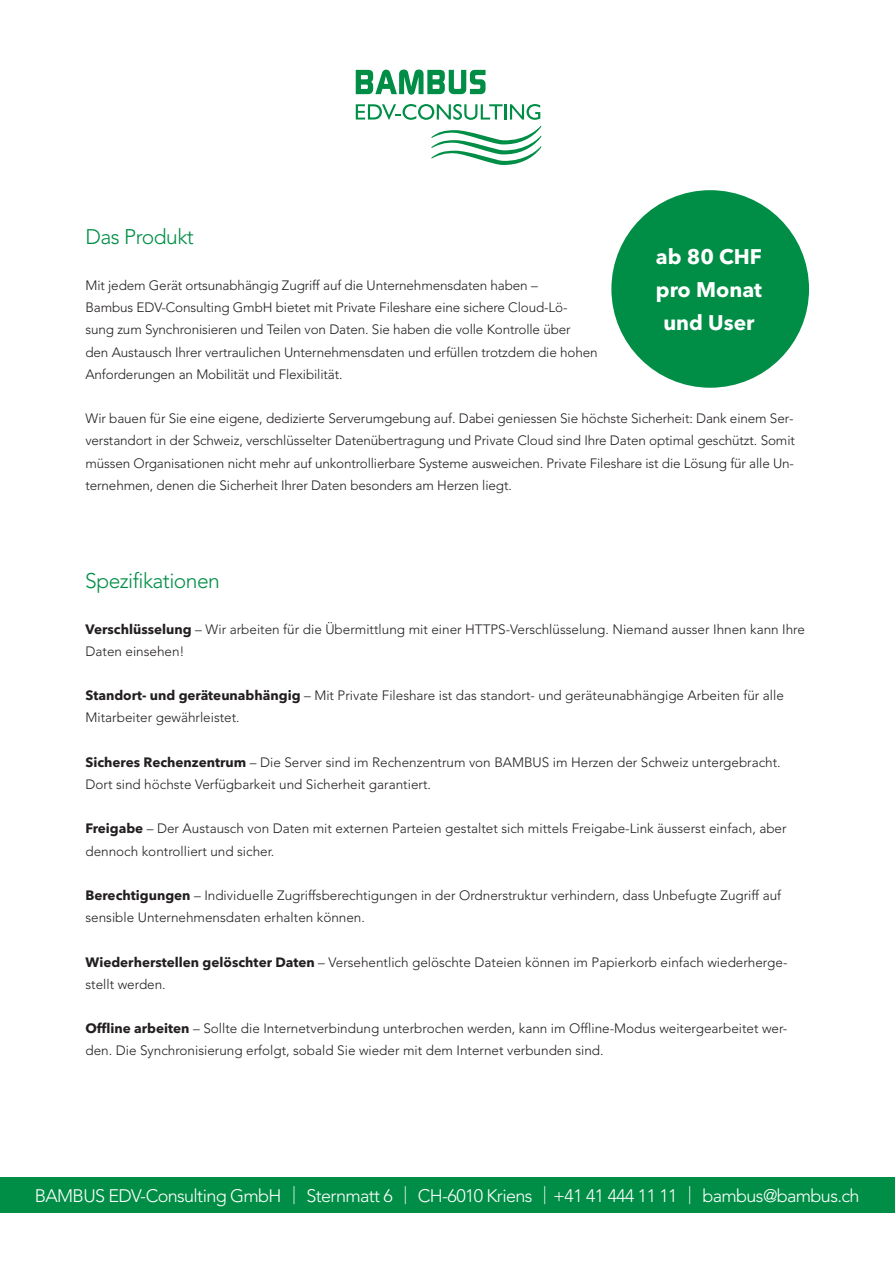
<style>
.page{position:relative;width:895px;height:1263px;background:#fff}
.page>*{position:absolute;margin:0;border:0;box-sizing:border-box;transform-origin:0 0}
.t1{font:300 21px "Avenir";letter-spacing:-.025em;color:#008e46}
.t2{font:700 21px/32.7px "Avenir Next";color:#fff;text-align:center}
.t3{font:300 18px "Avenir";letter-spacing:-.035em;color:#fff}
.t4{font:300 13.5px/22.2px "Avenir";color:#231f20}
.s1{font-family:"Avenir Next";font-weight:700}
.s2{font-family:"Koz Go Pr 6 N"}
</style>
<div class="page">
<div style="left:0;top:1177px;width:895px;height:36px;background:#008e46"></div>
<svg style="left:356px;top:70px;width:129px;height:25px"></svg>
<svg style="left:356px;top:104px;width:185px;height:61px"></svg>
<div style="left:611px;top:190px;width:198px;height:198px;background:#008e46;border-radius:50%"></div>
<h1 class="t1" style="left:85px;top:225px;width:110px">Das Produkt</h1>
<h1 class="t2" style="left:656px;top:240px;width:108px">ab 80 CHF pro Monat und User</h1>
<p class="t4" style="left:85px;top:274px;width:513px">Mit jedem Gerät ortsunabhängig Zugriff auf die Unternehmensdaten haben –<br>Bambus EDV-Consulting GmbH bietet mit Private Fileshare eine sichere Cloud-Lö&shy;sung zum Synchronisieren und Teilen von Daten. Sie haben die volle Kontrolle über<br>den Austausch Ihrer vertraulichen Unternehmensdaten und erfüllen trotzdem die hohen Anforderungen an Mobilität und Flexibilität.</p>
<p class="t4" style="left:85px;top:407px;width:711px;text-align:justify">Wir bauen für Sie eine eigene, dedizierte Serverumgebung auf. Dabei geniessen Sie höchste Sicherheit: Dank einem Ser&shy;verstandort in der Schweiz, verschlüsselter Datenübertragung und Private Cloud sind Ihre Daten optimal geschützt. Somit müssen Organisationen nicht mehr auf unkontrollierbare Systeme ausweichen. Private Fileshare ist die Lösung für alle Un&shy;ternehmen, denen die Sicherheit Ihrer Daten besonders am Herzen liegt.</p>
<h1 class="t1" style="left:85px;top:568px;width:136px">Spezifikationen</h1>
<p class="t4" style="left:85px;top:618px;width:721px"><span class="s1">Verschlüsselung</span> – Wir arbeiten für die Übermittlung mit einer HTTPS-Verschlüsselung. Niemand ausser Ihnen kann Ihre<br>Daten einsehen!</p>
<p class="t4" style="left:85px;top:684px;width:700px"><span class="s1">Standort- und geräteunabhängig</span> – Mit Private Fileshare ist das standort- und geräteunabhängige Arbeiten für alle<br>Mitarbeiter gewährleistet.</p>
<p class="t4" style="left:85px;top:751px;width:696px"><span class="s1">Sicheres Rechenzentrum</span> – Die Server sind im Rechenzentrum von BAMBUS im Herzen der Schweiz untergebracht.<br>Dort sind höchste Verfügbarkeit und Sicherheit garantiert.</p>
<p class="t4" style="left:85px;top:818px;width:702px"><span class="s1">Freigabe</span> – Der Austausch von Daten mit externen Parteien gestaltet sich mittels Freigabe-Link äusserst einfach, aber dennoch kontrolliert und sicher.</p>
<p class="t4" style="left:85px;top:884px;width:697px"><span class="s1">Berechtigungen</span> – Individuelle Zugriffsberechtigungen in der Ordnerstruktur verhindern, dass Unbefugte Zugriff auf sensible Unternehmensdaten erhalten können.</p>
<p class="t4" style="left:85px;top:951px;width:703px"><span class="s1">Wiederherstellen gelöschter Daten</span> – Versehentlich gelöschte Dateien können im Papierkorb einfach wiederherge&shy;stellt werden.</p>
<p class="t4" style="left:85px;top:1017px;width:703px"><span class="s1">Offline arbeiten</span> – Sollte die Internetverbindung unterbrochen werden, kann im Offline-Modus weitergearbeitet wer&shy;den. Die Synchronisierung erfolgt, sobald Sie wieder mit dem Internet verbunden sind.</p>
<h2 class="t3" style="left:35px;top:1185px;width:826px">BAMBUS EDV-Consulting GmbH <span class="s2">│</span> Sternmatt 6 <span class="s2">│</span> CH-6010 Kriens <span class="s2">│</span>+41 41 444 11 11 <span class="s2">│</span> bambus@bambus.ch</h2>
</div>
